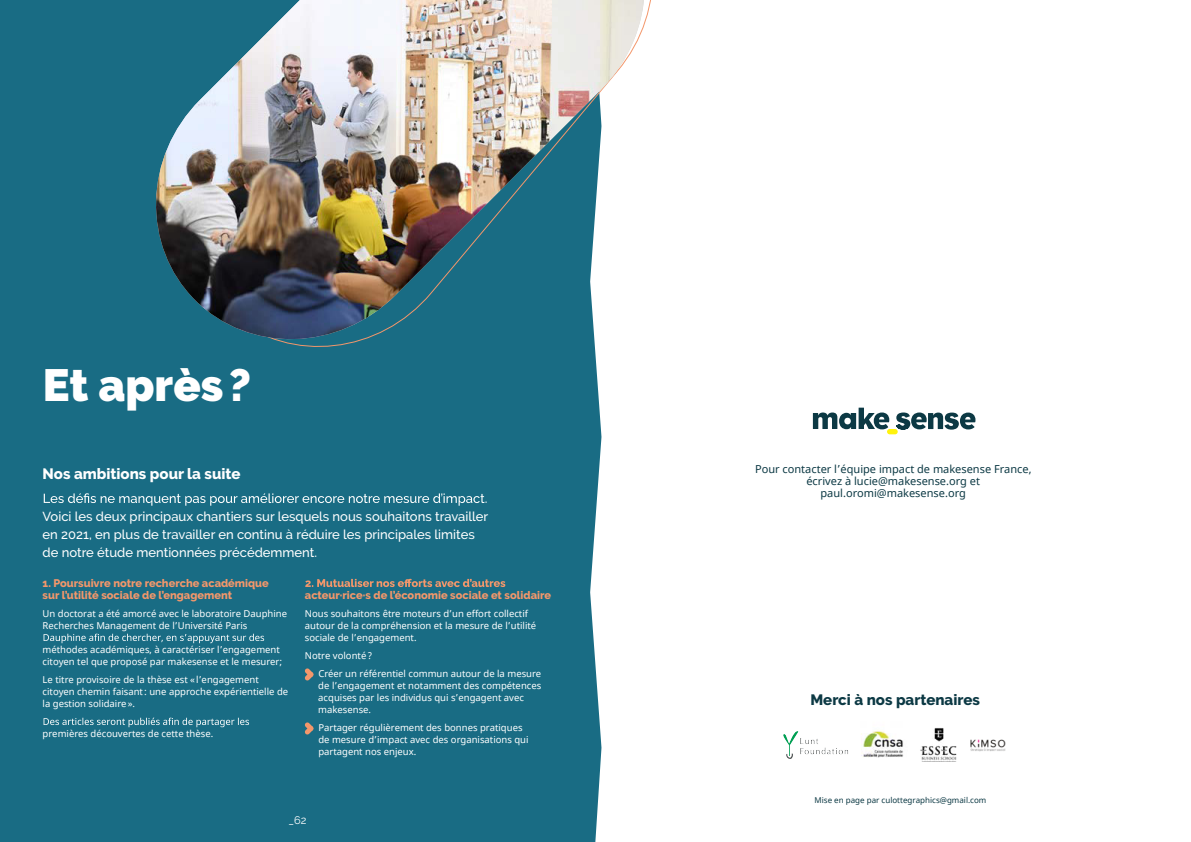
<style>
.page{position:relative;width:1191px;height:842px;background:#fff}
.page>*{position:absolute;margin:0;border:0;box-sizing:border-box;transform-origin:0 0}
.t1{font:900 45px "Raleway";color:#fff}
.t2{font:800 15px "Raleway";color:#fff}
.t3{font:800 15px "Raleway";color:#0c3944}
.t4{font:500 13px/18px "Raleway";color:#fff}
.t5{font:800 11px/12px "Raleway";color:#f3976b}
.t6{font:11px/12px "Noto Sans";color:#0c3944;text-align:center}
.t7{font:11px "Raleway";color:#fff}
.t8{font:9.5px/12px "Noto Sans";color:#fff}
.t9{font:8px "Noto Sans";color:#0c3944}
</style>
<div class="page">
<div style="left:0;top:0;width:601px;height:842px;background:#196c84"></div>
<svg style="left:44px;top:493px;width:442px;height:13px;background:#44879b"></svg>
<svg style="left:44px;top:632px;width:220px;height:11px;background:#3e8397"></svg>
<svg style="left:44px;top:718px;width:205px;height:9px;background:#48899d"></svg>
<svg style="left:305px;top:579px;width:200px;height:8px;background:#747d79"></svg>
<svg style="left:305px;top:668px;width:9px;height:13px"></svg>
<svg style="left:305px;top:722px;width:9px;height:13px"></svg>
<div style="left:169px;top:354px;width:432px;height:10px;background:#196c84"></div>
<img style="left:141px;top:0;width:503px;height:354px">
<div style="left:887px;top:429px;width:10px;height:5px;background:#fff30d;border-radius:3px"></div>
<svg style="left:813px;top:408px;width:76px;height:21px"></svg>
<svg style="left:896px;top:412px;width:79px;height:18px"></svg>
<img style="left:784px;top:728px;width:222px;height:34px">
<h1 class="t1" style="left:43px;top:359px;width:210px">Et après?</h1>
<h2 class="t2" style="left:43px;top:465px;width:199px">Nos ambitions pour la suite</h2>
<h3 class="t4" style="left:43px;top:507px;width:447px">Voici les deux principaux chantiers sur lesquels nous souhaitons travailler en 2021, en plus de travailler en continu à réduire les principales limites de notre étude mentionnées précédemment.</h3>
<p class="t5" style="left:43px;top:577px;width:228px">1. Poursuivre notre recherche académique sur l’utilité sociale de l’engagement</p>
<p class="t8" style="left:43px;top:608px;width:246px">Un doctorat a été amorcé avec le laboratoire Dauphine<br>Recherches Management de l’Université Paris</p>
<p class="t8" style="left:43px;top:644px;width:241px">méthodes académiques, à caractériser l’engagement citoyen tel que proposé par makesense et le mesurer;</p>
<p class="t8" style="left:43px;top:674px;width:247px">Le titre provisoire de la thèse est «l’engagement citoyen chemin faisant: une approche expérientielle de la gestion solidaire».</p>
<p class="t8" style="left:43px;top:728px;width:172px">premières découvertes de cette thèse.</p>
<p class="t5" style="left:305px;top:589px;width:248px">acteur·rice·s de l’économie sociale et solidaire</p>
<p class="t8" style="left:305px;top:608px;width:233px">Nous souhaitons être moteurs d’un effort collectif autour de la compréhension et la mesure de l’utilité sociale de l’engagement.</p>
<p class="t8" style="left:318px;top:647px;width:224px;line-height:18px;text-indent:-13px">Notre volonté?<br>Créer un référentiel commun autour de la mesure</p>
<p class="t8" style="left:318px;top:680px;width:224px">de l’engagement et notamment des compétences acquises par les individus qui s’engagent avec makesense.</p>
<p class="t8" style="left:318px;top:722px;width:212px">Partager régulièrement des bonnes pratiques de mesure d’impact avec des organisations qui partagent nos enjeux.</p>
<p class="t7" style="left:288px;top:814px;width:19px">_62</p>
<p class="t6" style="left:755px;top:463px;width:278px">Pour contacter l’équipe impact de makesense France, écrivez à lucie@makesense.org et paul.oromi@makesense.org</p>
<h2 class="t3" style="left:810px;top:691px;width:171px">Merci à nos partenaires</h2>
<p class="t9" style="left:814px;top:794px;width:173px">Mise en page par culottegraphics@gmail.com</p>
</div>
